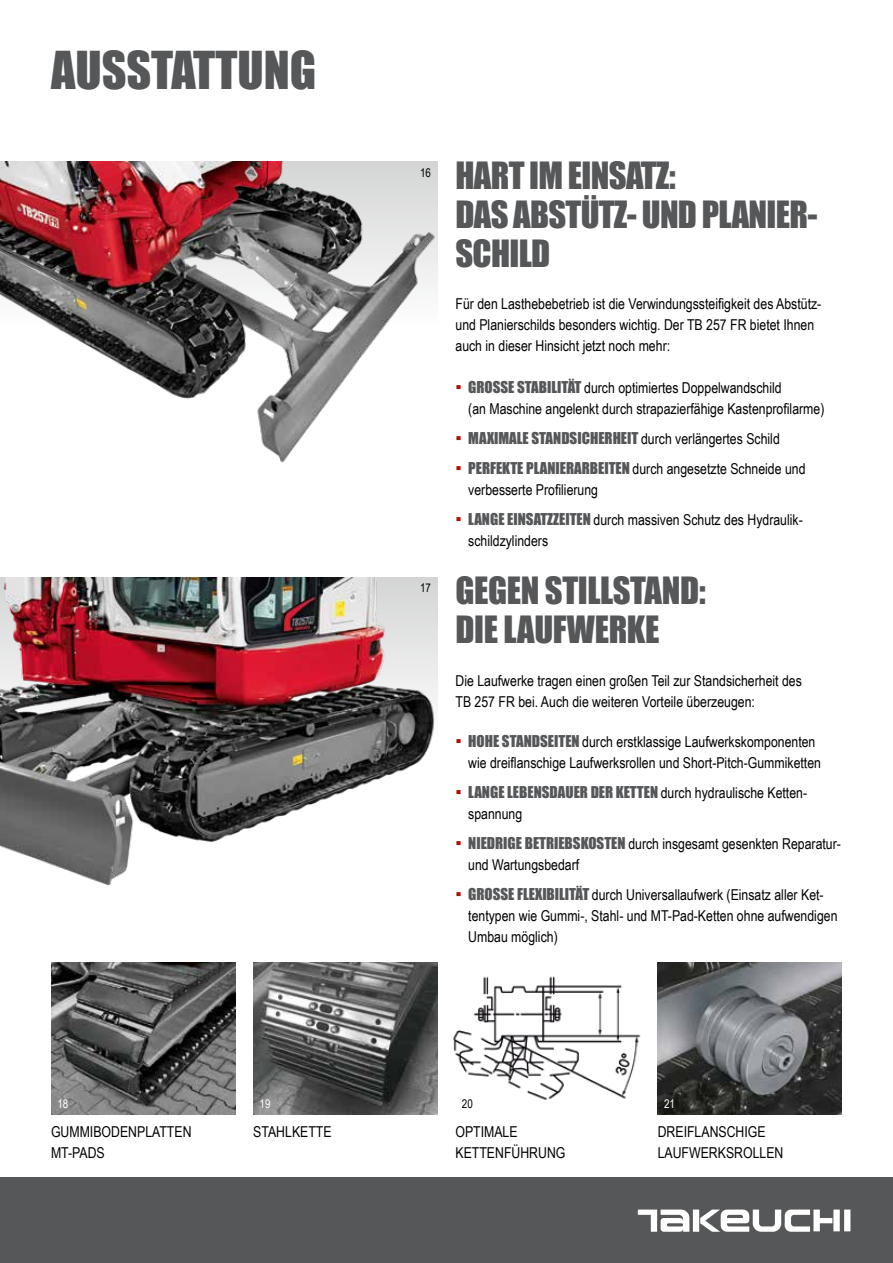
<style>
.page{position:relative;width:893px;height:1263px;background:#fff}
.page>*{position:absolute;margin:0;border:0;box-sizing:border-box;transform-origin:0 0}
.t1{font:48px "Impact";color:#555759}
.t2{font:34.5px/39px "Impact";letter-spacing:-.02em;color:#555759}
.t3{font:15px/21px "Arial Narrow";color:#000}
.t4{font:15px "Impact";color:#555759}
.t5{font:12px "Arial Narrow";color:#000}
.t6{font:12px "Arial Narrow";color:#fff}
.s1{font-family:"Impact";font-size:18px;color:#b70a06}
.s2{font-family:"Impact";color:#555759}
.s3{font-size:18px;color:#b70a06}
.s4{font-family:"Arial Narrow";color:#000}
</style>
<div class="page">
<div style="left:0;top:1178px;width:893px;height:85px;background:#555759"></div>
<div style="left:844px;top:1209px;width:6px;height:22px;background:#fff"></div>
<div style="left:833px;top:1209px;width:7px;height:22px;background:#fff"></div>
<div style="left:693px;top:1209px;width:6px;height:22px;background:#fff"></div>
<svg style="left:700px;top:1209px;width:132px;height:22px"></svg>
<svg style="left:638px;top:1209px;width:51px;height:22px"></svg>
<img style="left:0;top:162px;width:437px;height:301px">
<img style="left:0;top:577px;width:437px;height:309px">
<img style="left:658px;top:962px;width:184px;height:152px">
<img style="left:453px;top:976px;width:188px;height:124px">
<img style="left:51px;top:962px;width:184px;height:152px">
<img style="left:253px;top:962px;width:184px;height:152px">
<h1 class="t1" style="left:51px;top:33px;width:267px">AUSSTATTUNG</h1>
<p class="t6" style="left:57px;top:1095px;width:12px">18</p>
<p class="t6" style="left:260px;top:1095px;width:12px">19</p>
<p class="t3" style="left:253px;top:1120px;width:80px">STAHLKETTE</p>
<p class="t3" style="left:51px;top:1120px;width:142px">GUMMIBODENPLATTEN<br>MT-PADS</p>
<p class="t5" style="left:420px;top:164px;width:12px">16</p>
<p class="t5" style="left:420px;top:579px;width:12px">17</p>
<h2 class="t2" style="left:455px;top:155px;width:363px">HART IM EINSATZ:<br>DAS ABSTÜTZ- UND PLANIER-<br>SCHILD</h2>
<p class="t3" style="left:455px;top:293px;width:367px">Für den Lasthebebetrieb ist die Verwindungssteifigkeit des Abstütz&shy;und Planierschilds besonders wichtig. Der TB 257 FR bietet Ihnen auch in dieser Hinsicht jetzt noch mehr:</p>
<p class="t3" style="left:468px;top:377px;width:358px;text-indent:-13px"><span class="s1">▪</span> <span class="s2">GROSSE STABILITÄT</span> durch optimiertes Doppelwandschild<br>(an Maschine angelenkt durch strapazierfähige Kastenprofilarme)</p>
<p class="t4" style="left:455px;top:426px;width:326px"><span class="s3">▪</span> MAXIMALE STANDSICHERHEIT <span class="s4">durch verlängertes Schild</span></p>
<p class="t3" style="left:468px;top:458px;width:339px;text-indent:-13px"><span class="s1">▪</span> <span class="s2">PERFEKTE PLANIERARBEITEN</span> durch angesetzte Schneide und verbesserte Profilierung</p>
<p class="t3" style="left:468px;top:509px;width:336px;text-indent:-13px"><span class="s1">▪</span> <span class="s2">LANGE EINSATZZEITEN</span> durch massiven Schutz des Hydraulik&shy;schildzylinders</p>
<h2 class="t2" style="left:455px;top:570px;width:252px">GEGEN STILLSTAND:<br>DIE LAUFWERKE</h2>
<p class="t3" style="left:455px;top:669px;width:348px">Die Laufwerke tragen einen großen Teil zur Standsicherheit des<br>TB 257 FR bei. Auch die weiteren Vorteile überzeugen:</p>
<p class="t3" style="left:468px;top:731px;width:354px;text-indent:-13px"><span class="s1">▪</span> <span class="s2">HOHE STANDSEITEN</span> durch erstklassige Laufwerkskomponenten wie dreiflanschige Laufwerksrollen und Short-Pitch-Gummiketten</p>
<p class="t4" style="left:455px;top:780px;width:353px"><span class="s3">▪</span> LANGE LEBENSDAUER DER KETTEN <span class="s4">durch hydraulische Ketten-</span></p>
<p class="t3" style="left:468px;top:803px;width:56px">spannung</p>
<p class="t3" style="left:468px;top:833px;width:374px;text-indent:-13px"><span class="s1">▪</span> <span class="s2">NIEDRIGE BETRIEBSKOSTEN</span> durch insgesamt gesenkten Reparatur&shy;und Wartungsbedarf</p>
<p class="t3" style="left:468px;top:884px;width:371px;text-indent:-13px"><span class="s1">▪</span> <span class="s2">GROSSE FLEXIBILITÄT</span> durch Universallaufwerk (Einsatz aller Ket&shy;tentypen wie Gummi-, Stahl- und MT-Pad-Ketten ohne aufwendigen<br>Umbau möglich)</p>
<p class="t5" style="left:462px;top:1095px;width:12px">20</p>
<p class="t3" style="left:455px;top:1120px;width:112px">OPTIMALE<br>KETTENFÜHRUNG</p>
<p class="t6" style="left:664px;top:1095px;width:12px">21</p>
<p class="t3" style="left:658px;top:1120px;width:127px">DREIFLANSCHIGE<br>LAUFWERKSROLLEN</p>
</div>
